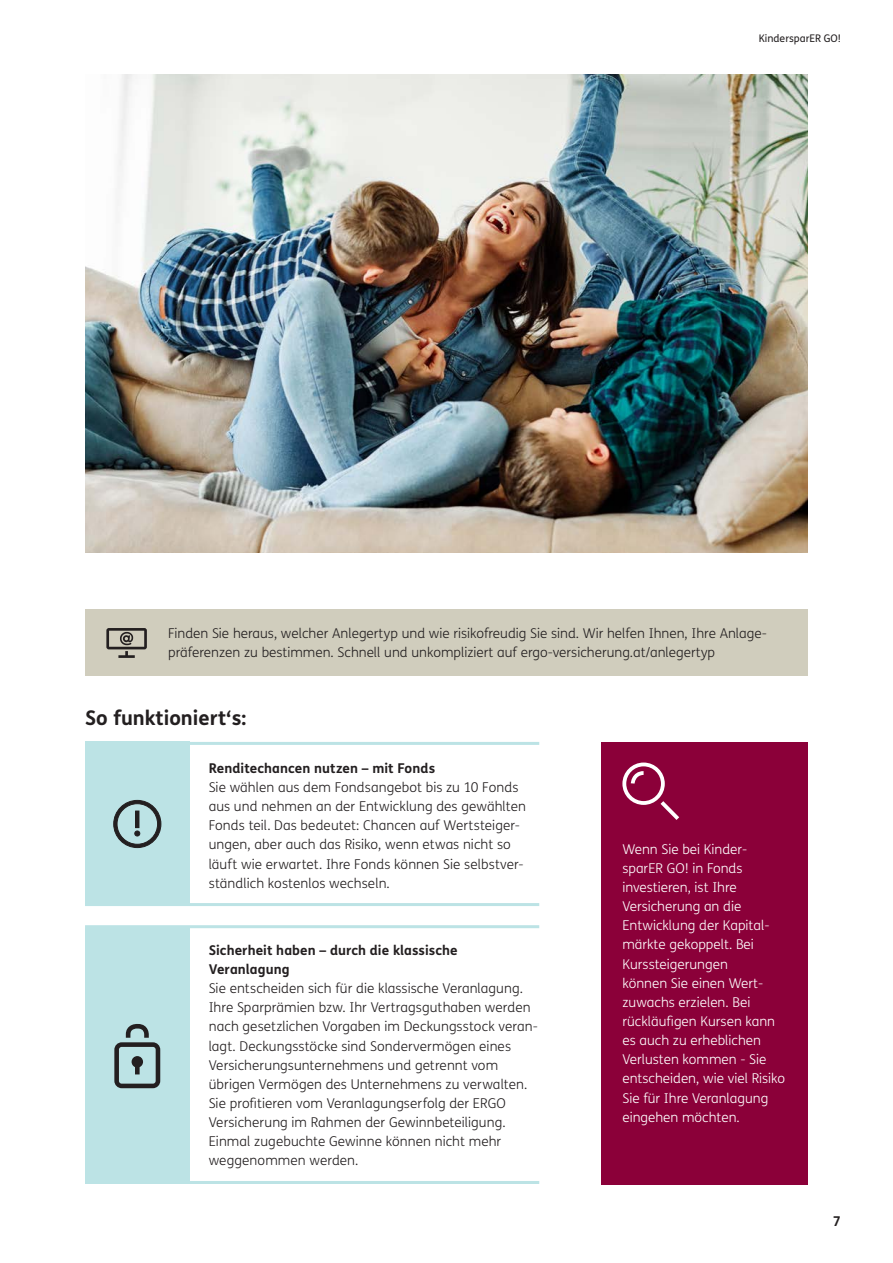
<style>
.page{position:relative;width:893px;height:1263px;background:#fff}
.page>*{position:absolute;margin:0;border:0;box-sizing:border-box;transform-origin:0 0}
.Subline_FS_Me_Bold_13_5pt{font:700 20.25px "FS Me";color:#231f20}
.Copy_FS_Me_Light_9pt{font:300 13.5px/19.2px "FS Me";letter-spacing:.005em;color:#231f20}
.Copy_FS_Me_Light_9pt-2{font:300 13.5px/19.2px "FS Me";color:#fff}
.Copy_FS_Me_Light_9pt-3{font:700 13.5px/19.2px "FS Me";letter-spacing:.005em;color:#231f20}
.Page_number_right_FS_Me_Bold_9pt{font:700 13.5px "FS Me";color:#231f20}
.Column_title_left_FS_Me_Regular_7pt{font:10.5px "FS Me";color:#231f20}
</style>
<div class="page">
<img style="left:85px;top:74px;width:723px;height:479px">
<div style="left:85px;top:928px;width:105px;height:256px;background:#bce3e5"></div>
<hr style="left:85px;top:1181px;width:454px;height:3px;background:#bce3e5">
<hr style="left:85px;top:925px;width:454px;height:3px;background:#bce3e5">
<svg style="left:114px;top:1024px;width:46px;height:64px"></svg>
<hr style="left:85px;top:903px;width:454px;height:3px;background:#bce3e5">
<hr style="left:85px;top:742px;width:454px;height:3px;background:#bce3e5">
<div style="left:85px;top:742px;width:105px;height:164px;background:#bce3e5"></div>
<div style="left:85px;top:609px;width:723px;height:67px;background:#d0cdbd"></div>
<svg style="left:106px;top:628px;width:41px;height:30px"></svg>
<div style="left:601px;top:742px;width:207px;height:442px;background:#8b0039"></div>
<svg style="left:622px;top:762px;width:57px;height:58px"></svg>
<svg style="left:113px;top:800px;width:49px;height:48px"></svg>
<p class="Column_title_left_FS_Me_Regular_7pt" style="left:759px;top:31px;width:84px">KindersparER GO!</p>
<p class="Copy_FS_Me_Light_9pt" style="left:168px;top:623px;width:600px">Finden Sie heraus, welcher Anlegertyp und wie risikofreudig Sie sind. Wir helfen Ihnen, Ihre Anlage&shy;präferenzen zu bestimmen. Schnell und unkompliziert auf ergo-versicherung.at/anlegertyp</p>
<p class="Subline_FS_Me_Bold_13_5pt" style="left:85px;top:702px;width:163px">So funktioniert‘s:</p>
<p class="Copy_FS_Me_Light_9pt-3" style="left:209px;top:758px;width:228px">Renditechancen nutzen – mit Fonds</p>
<p class="Copy_FS_Me_Light_9pt" style="left:209px;top:777px;width:319px">Sie wählen aus dem Fondsangebot bis zu 10 Fonds aus und nehmen an der Entwicklung des gewählten<br>Fonds teil. Das bedeutet: Chancen auf Wertsteiger-</p>
<p class="Copy_FS_Me_Light_9pt" style="left:209px;top:835px;width:317px">ungen, aber auch das Risiko, wenn etwas nicht so läuft wie erwartet. Ihre Fonds können Sie selbstver&shy;ständlich kostenlos wechseln.</p>
<p class="Copy_FS_Me_Light_9pt-3" style="left:209px;top:940px;width:251px">Sicherheit haben – durch die klassische<br>Veranlagung</p>
<p class="Copy_FS_Me_Light_9pt" style="left:209px;top:978px;width:331px">Sie entscheiden sich für die klassische Veranlagung.<br>Ihre Sparprämien bzw. Ihr Vertragsguthaben werden nach gesetzlichen Vorgaben im Deckungsstock veran&shy;lagt. Deckungsstöcke sind Sondervermögen eines Versicherungsunternehmens und getrennt vom</p>
<p class="Copy_FS_Me_Light_9pt" style="left:209px;top:1074px;width:320px">übrigen Vermögen des Unternehmens zu verwalten.<br>Sie profitieren vom Veranlagungserfolg der ERGO</p>
<p class="Copy_FS_Me_Light_9pt" style="left:209px;top:1112px;width:298px">Versicherung im Rahmen der Gewinnbeteiligung.</p>
<p class="Copy_FS_Me_Light_9pt" style="left:209px;top:1131px;width:294px">Einmal zugebuchte Gewinne können nicht mehr</p>
<p class="Copy_FS_Me_Light_9pt" style="left:209px;top:1151px;width:151px">weggenommen werden.</p>
<p class="Copy_FS_Me_Light_9pt-2" style="left:622px;top:839px;width:126px">Wenn Sie bei Kinder&shy;sparER GO! in Fonds</p>
<p class="Copy_FS_Me_Light_9pt-2" style="left:622px;top:877px;width:116px">investieren, ist Ihre</p>
<p class="Copy_FS_Me_Light_9pt-2" style="left:622px;top:896px;width:120px">Versicherung an die</p>
<p class="Copy_FS_Me_Light_9pt-2" style="left:622px;top:915px;width:149px">Entwicklung der Kapital&shy;märkte gekoppelt. Bei<br>Kurssteigerungen</p>
<p class="Copy_FS_Me_Light_9pt-2" style="left:622px;top:973px;width:142px">können Sie einen Wert&shy;zuwachs erzielen. Bei</p>
<p class="Copy_FS_Me_Light_9pt-2" style="left:622px;top:1011px;width:154px">rückläufigen Kursen kann es auch zu erheblichen</p>
<p class="Copy_FS_Me_Light_9pt-2" style="left:622px;top:1049px;width:164px">Verlusten kommen - Sie entscheiden, wie viel Risiko<br>Sie für Ihre Veranlagung eingehen möchten.</p>
<p class="Page_number_right_FS_Me_Bold_9pt" style="left:833px;top:1211px;width:9px">7</p>
</div>
